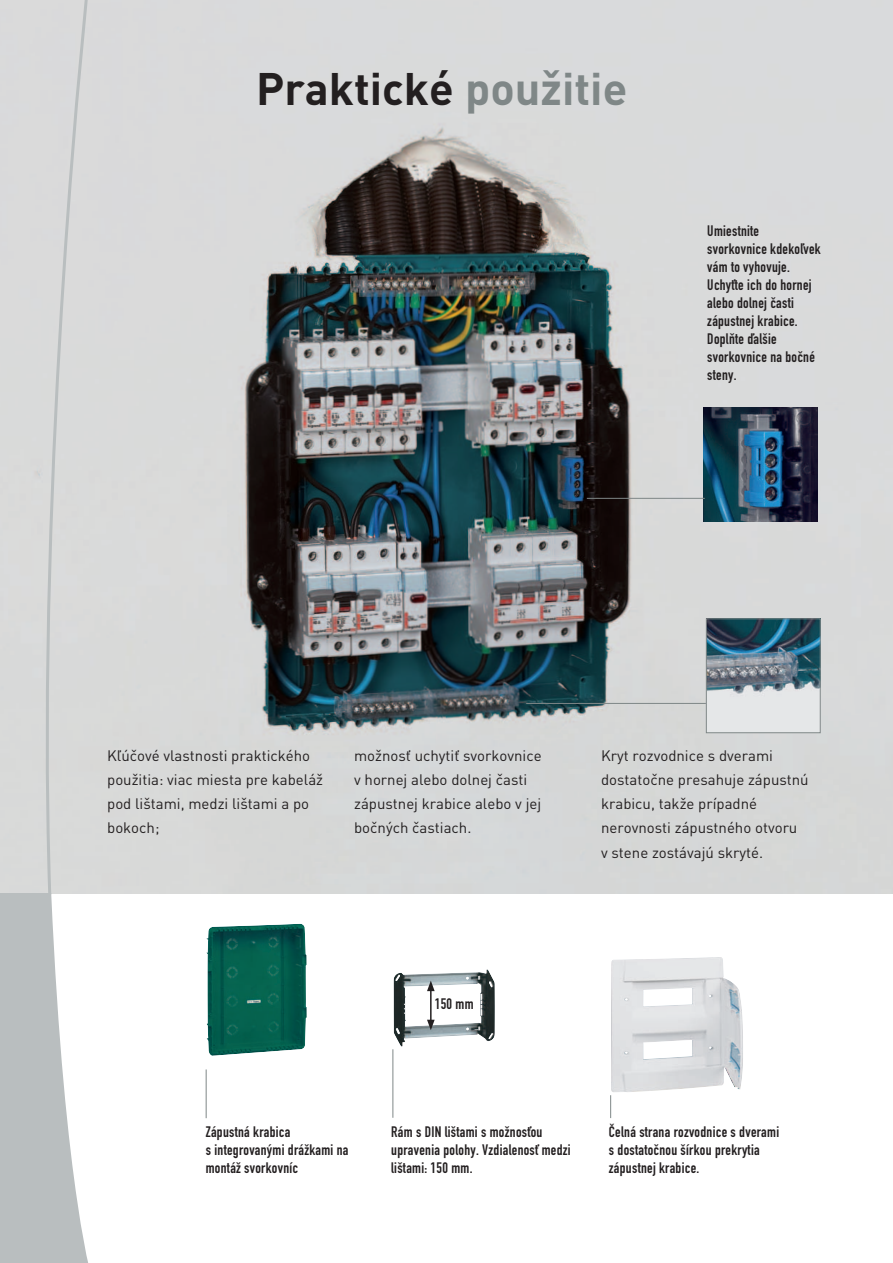
<style>
.page{position:relative;width:893px;height:1263px;background:#fff}
.page>*{position:absolute;margin:0;border:0;box-sizing:border-box;transform-origin:0 0}
.t1{font:700 45px "DINSK";color:#231f20}
.t2{font:15px/18px "DIN Engschrift SK";letter-spacing:.02em;color:#231f20}
.t3{font:15px/24px "DINSK";color:#231f20}
.s1{color:#7f8787}
</style>
<div class="page">
<img style="left:0;top:0;width:893px;height:893px">
<div style="left:35px;top:0;width:56px;height:893px;background:#d9dada"></div>
<img style="left:206px;top:924px;width:101px;height:132px">
<img style="left:611px;top:957px;width:132px;height:135px">
<img style="left:703px;top:407px;width:115px;height:115px">
<img style="left:708px;top:620px;width:111px;height:111px">
<div style="left:706px;top:618px;width:115px;height:115px;border:1px solid #7f8787"></div>
<img style="left:394px;top:969px;width:101px;height:78px">
<hr style="left:430px;top:989px;width:2px;height:33px;background:#231f20">
<svg style="left:427px;top:980px;width:8px;height:11px"></svg>
<svg style="left:427px;top:1020px;width:8px;height:10px"></svg>
<hr style="left:392px;top:1049px;width:1px;height:69px;background:#7f8787">
<hr style="left:206px;top:1069px;width:1px;height:49px;background:#7f8787">
<svg style="left:610px;top:1095px;width:1px;height:23px"></svg>
<hr style="left:526px;top:703px;width:180px;height:1px;background:#7f8787">
<hr style="left:587px;top:498px;width:118px;height:1px;background:#7f8787">
<svg style="left:0;top:893px;width:93px;height:370px"></svg>
<h1 class="t1" style="left:256px;top:73px;width:373px">Praktické <span class="s1">použitie</span></h1>
<p class="t2" style="left:707px;top:223px;width:115px">Umiestnite svorkovnice kdekoºvek vám to vyhovuje.<br>UchyÈte ich do hornej alebo dolnej ãasti zápustnej krabice.<br>DoplÀte ìalšie svorkovnice na boãné steny.</p>
<p class="t3" style="left:107px;top:746px;width:217px">Kºúãové vlastnosti praktického použitia: viac miesta pre kabeláž pod lištami, medzi lištami a po bokoch;</p>
<p class="t3" style="left:354px;top:746px;width:189px">možnosÈ uchytiÈ svorkovnice v hornej alebo dolnej ãasti zápustnej krabice alebo v jej boãných ãastiach.</p>
<p class="t3" style="left:601px;top:746px;width:209px">Kryt rozvodnice s dverami dostatoãne presahuje zápustnú krabicu, takže prípadné nerovnosti zápustného otvoru<br>v stene zostávajú skryté.</p>
<p class="t2" style="left:435px;top:996px;width:40px">150 mm</p>
<p class="t2" style="left:206px;top:1124px;width:144px">Zápustná krabica<br>s integrovanými drážkami na montáž svorkovníc</p>
<p class="t2" style="left:391px;top:1124px;width:181px">Rám s DIN lištami s možnosÈou upravenia polohy. VzdialenosÈ medzi lištami: 150 mm.</p>
<p class="t2" style="left:609px;top:1124px;width:172px">âelná strana rozvodnice s dverami s dostatoãnou šírkou prekrytia zápustnej krabice.</p>
</div>
